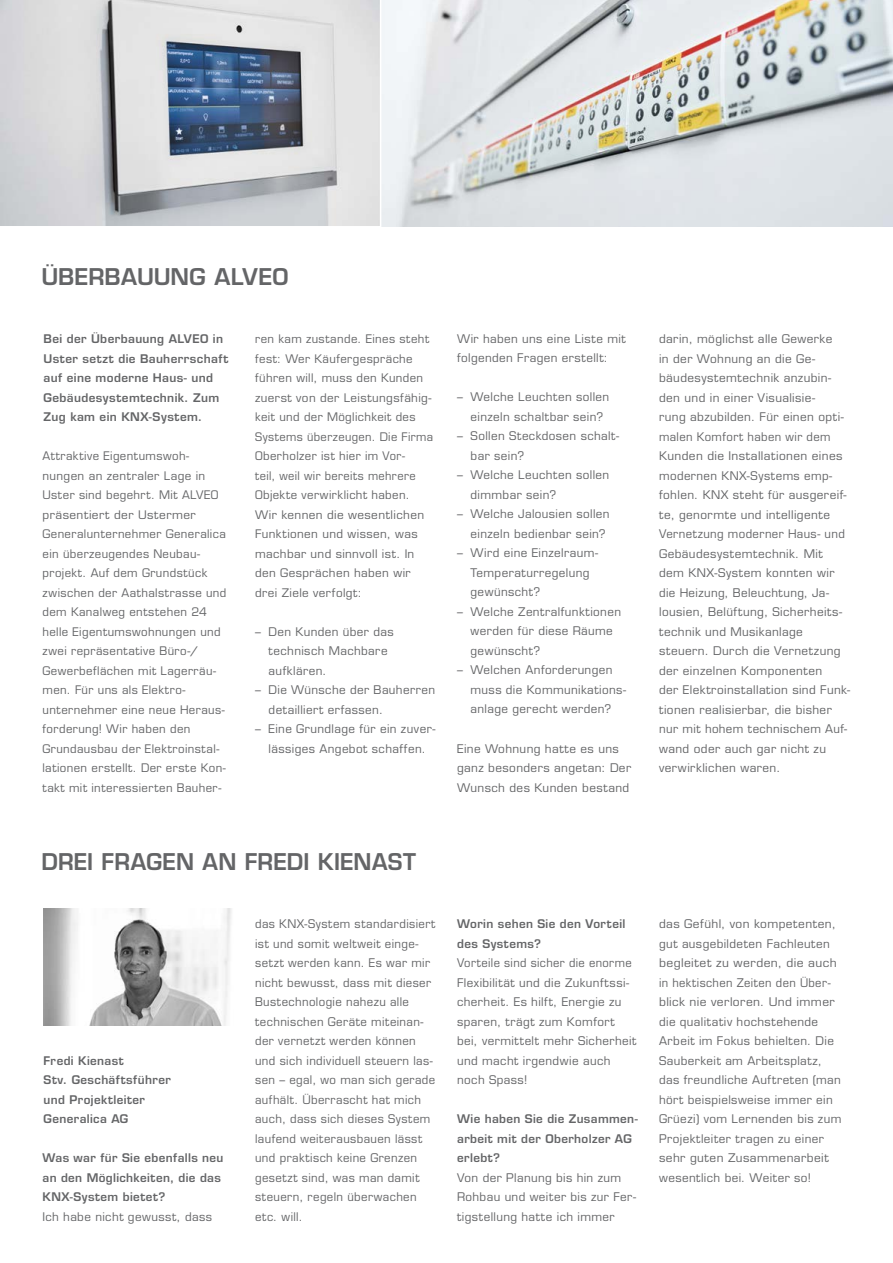
<style>
.page{position:relative;width:893px;height:1263px;background:#fff}
.page>*{position:absolute;margin:0;border:0;box-sizing:border-box;transform-origin:0 0}
.t1{font:600 22.5px "Eurostile LT Std";letter-spacing:.005em;color:#646567}
.t2{font:11.7px/19.5px "Eurostile LT Std";letter-spacing:.035em;color:#646567}
.t3{font:600 11.7px/19.5px "Eurostile LT Std";letter-spacing:.035em;color:#646567}
.t4{font:11.7px/19.5px "Eurostile LT Std";letter-spacing:.035em;color:#646567;scale:.96 1}
.t5{font:11.55px/19.5px "Eurostile LT Std";letter-spacing:.035em;color:#646567}
</style>
<div class="page">
<img style="left:382px;top:0;width:511px;height:226px">
<svg style="left:0;top:0;width:382px;height:227px;background:#bdc1c8"></svg>
<img style="left:44px;top:908px;width:188px;height:117px">
<h1 class="t1" style="left:41px;top:262px;width:249px">ÜBERBAUUNG ALVEO</h1>
<p class="t3" style="left:44px;top:329px;width:186px">Bei der Überbauung ALVEO in<br>Uster setzt die Bauherrschaft auf eine moderne Haus- und<br>Gebäudesystemtechnik. Zum<br>Zug kam ein KNX-System.</p>
<p class="t5" style="left:255px;top:329px;width:180px">ren kam zustande. Eines steht fest: Wer Käufergespräche führen will, muss den Kunden zuerst von der Leistungsfähig&shy;keit und der Möglichkeit des<br>Systems überzeugen. Die Firma<br>Oberholzer ist hier im Vor-<br>teil, weil wir bereits mehrere<br>Objekte verwirklicht haben.<br>Wir kennen die wesentlichen<br>Funktionen und wissen, was machbar und sinnvoll ist. In den Gesprächen haben wir drei Ziele verfolgt:</p>
<p class="t2" style="left:269px;top:622px;width:127px;text-indent:-13px">– Den Kunden über das technisch Machbare aufklären.</p>
<p class="t2" style="left:269px;top:680px;width:168px;text-indent:-13px">– Die Wünsche der Bauherren detailliert erfassen.</p>
<p class="t2" style="left:255px;top:719px;width:182px;text-align:center">– Eine Grundlage für ein zuver&shy;lässiges Angebot schaffen.</p>
<p class="t5" style="left:43px;top:446px;width:185px">Attraktive Eigentumswoh&shy;nungen an zentraler Lage in<br>Uster sind begehrt. Mit ALVEO präsentiert der Ustermer<br>Generalunternehmer Generalica ein überzeugendes Neubau&shy;projekt. Auf dem Grundstück zwischen der Aathalstrasse und dem Kanalweg entstehen 24 helle Eigentumswohnungen und zwei repräsentative Büro-/<br>Gewerbeflächen mit Lagerräu&shy;men. Für uns als Elektro&shy;unternehmer eine neue Heraus&shy;forderung! Wir haben den<br>Grundausbau der Elektroinstal&shy;lationen erstellt. Der erste Kon&shy;takt mit interessierten Bauher-</p>
<p class="t2" style="left:457px;top:329px;width:170px">Wir haben uns eine Liste mit folgenden Fragen erstellt:</p>
<p class="t2" style="left:471px;top:387px;width:140px;text-indent:-13px">– Welche Leuchten sollen einzeln schaltbar sein?</p>
<p class="t2" style="left:471px;top:426px;width:150px;text-indent:-13px">– Sollen Steckdosen schalt&shy;bar sein?</p>
<p class="t2" style="left:471px;top:465px;width:140px;text-indent:-13px">– Welche Leuchten sollen dimmbar sein?</p>
<p class="t2" style="left:471px;top:504px;width:141px;text-indent:-13px">– Welche Jalousien sollen einzeln bedienbar sein?</p>
<p class="t2" style="left:471px;top:543px;width:129px;text-indent:-13px">– Wird eine Einzelraum-<br>Temperaturregelung gewünscht?</p>
<p class="t2" style="left:471px;top:602px;width:152px;text-indent:-13px">– Welche Zentralfunktionen werden für diese Räume gewünscht?</p>
<p class="t2" style="left:471px;top:660px;width:157px;text-indent:-13px">– Welchen Anforderungen muss die Kommunikations&shy;anlage gerecht werden?</p>
<p class="t2" style="left:457px;top:739px;width:176px">Eine Wohnung hatte es uns ganz besonders angetan: Der<br>Wunsch des Kunden bestand</p>
<p class="t2" style="left:659px;top:329px;width:193px">darin, möglichst alle Gewerke<br>in der Wohnung an die Ge&shy;bäudesystemtechnik anzubin&shy;den und in einer Visualisie-<br>rung abzubilden. Für einen opti&shy;malen Komfort haben wir dem<br>Kunden die Installationen eines modernen KNX-Systems emp&shy;fohlen. KNX steht für ausgereif&shy;te, genormte und intelligente<br>Vernetzung moderner Haus- und<br>Gebäudesystemtechnik. Mit dem KNX-System konnten wir die Heizung, Beleuchtung, Ja&shy;lousien, Belüftung, Sicherheits&shy;technik und Musikanlage steuern. Durch die Vernetzung der einzelnen Komponenten<br>der Elektroinstallation sind Funk&shy;tionen realisierbar, die bisher nur mit hohem technischem Auf&shy;wand oder auch gar nicht zu verwirklichen waren.</p>
<h1 class="t1" style="left:41px;top:847px;width:376px">DREI FRAGEN AN FREDI KIENAST</h1>
<p class="t3" style="left:44px;top:1050px;width:129px">Fredi Kienast<br>Stv. Geschäftsführer und Projektleiter<br>Generalica AG</p>
<p class="t3" style="left:43px;top:1148px;width:182px">Was war für Sie ebenfalls neu an den Möglichkeiten, die das<br>KNX-System bietet?</p>
<p class="t2" style="left:43px;top:1207px;width:171px">Ich habe nicht gewusst, dass</p>
<p class="t2" style="left:255px;top:914px;width:182px">das KNX-System standardisiert ist und somit weltweit einge&shy;setzt werden kann. Es war mir nicht bewusst, dass mit dieser<br>Bustechnologie nahezu alle technischen Geräte miteinan&shy;der vernetzt werden können und sich individuell steuern las&shy;sen – egal, wo man sich gerade aufhält. Überrascht hat mich auch, dass sich dieses System laufend weiterausbauen lässt und praktisch keine Grenzen gesetzt sind, was man damit steuern, regeln überwachen etc. will.</p>
<p class="t3" style="left:457px;top:914px;width:170px">Worin sehen Sie den Vorteil des Systems?</p>
<p class="t4" style="left:457px;top:953px;width:188px">Vorteile sind sicher die enorme<br>Flexibilität und die Zukunftssi&shy;cherheit. Es hilft, Energie zu sparen, trägt zum Komfort bei, vermittelt mehr Sicherheit und macht irgendwie auch noch Spass!</p>
<p class="t3" style="left:457px;top:1109px;width:182px">Wie haben Sie die Zusammen&shy;arbeit mit der Oberholzer AG erlebt?</p>
<p class="t2" style="left:457px;top:1167px;width:180px">Von der Planung bis hin zum<br>Rohbau und weiter bis zur Fer&shy;tigstellung hatte ich immer</p>
<p class="t2" style="left:659px;top:914px;width:184px">das Gefühl, von kompetenten, gut ausgebildeten Fachleuten begleitet zu werden, die auch in hektischen Zeiten den Über&shy;blick nie verloren. Und immer die qualitativ hochstehende<br>Arbeit im Fokus behielten. Die<br>Sauberkeit am Arbeitsplatz, das freundliche Auftreten (man hört beispielsweise immer ein<br>Grüezi) vom Lernenden bis zum<br>Projektleiter tragen zu einer sehr guten Zusammenarbeit wesentlich bei. Weiter so!</p>
</div>
